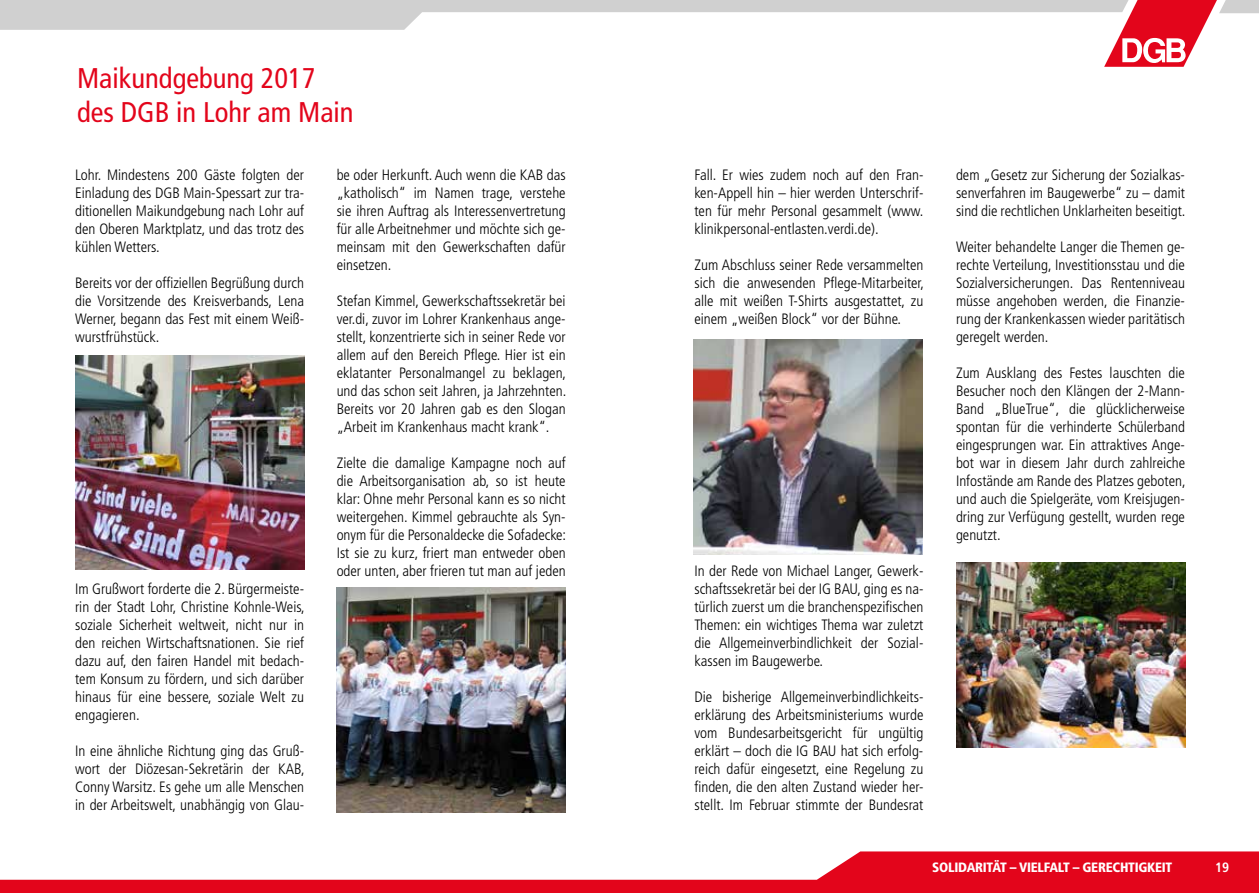
<style>
.page{position:relative;width:1259px;height:893px;background:#fff}
.page>*{position:absolute;margin:0;border:0;box-sizing:border-box;transform-origin:0 0}
.t1{font:condensed 28.5px/34.2px "Frutiger LT Std";color:#e3051b}
.t2{font:300 condensed 15px/18px "Frutiger LT Std";color:#000;text-align:justify}
.t3{font:900 condensed 13.5px "Frutiger LT Std";letter-spacing:-.02em;color:#fff}
.t4{font:700 condensed 13.5px "Frutiger LT Std";color:#fff}
</style>
<div class="page">
<svg style="left:0;top:851px;width:1259px;height:42px;fill:#e3051b"></svg>
<svg style="left:1104px;top:0;width:155px;height:67px"></svg>
<svg style="left:0;top:0;width:1134px;height:52px"></svg>
<img style="left:693px;top:339px;width:229px;height:215px">
<img style="left:75px;top:356px;width:229px;height:214px">
<img style="left:337px;top:587px;width:229px;height:225px">
<img style="left:956px;top:562px;width:229px;height:185px">
<h1 class="t1" style="left:77px;top:61px;width:278px">Maikundgebung 2017 des DGB in Lohr am Main</h1>
<p class="t2" style="left:75px;top:166px;width:230px">Lohr. Mindestens 200 Gäste folgten der Einladung des DGB Main-Spessart zur tra&shy;ditionellen Maikundgebung nach Lohr auf den Oberen Marktplatz, und das trotz des kühlen Wetters.</p>
<p class="t2" style="left:75px;top:274px;width:230px">Bereits vor der offiziellen Begrüßung durch die Vorsitzende des Kreisverbands, Lena Werner, begann das Fest mit einem Weiß&shy;wurstfrühstück.</p>
<p class="t2" style="left:75px;top:580px;width:231px">Im Grußwort forderte die 2. Bürgermeiste&shy;rin der Stadt Lohr, Christine Kohnle-Weis, soziale Sicherheit weltweit, nicht nur in den reichen Wirtschaftsnationen. Sie rief dazu auf, den fairen Handel mit bedach&shy;tem Konsum zu fördern, und sich darüber hinaus für eine bessere, soziale Welt zu engagieren.</p>
<p class="t2" style="left:75px;top:742px;width:231px">In eine ähnliche Richtung ging das Gruß&shy;wort der Diözesan-Sekretärin der KAB, Conny Warsitz. Es gehe um alle Menschen in der Arbeitswelt, unabhängig von Glau-</p>
<p class="t2" style="left:337px;top:166px;width:230px">be oder Herkunft. Auch wenn die KAB das „katholisch“ im Namen trage, verstehe sie ihren Auftrag als Interessenvertretung für alle Arbeitnehmer und möchte sich ge&shy;meinsam mit den Gewerkschaften dafür einsetzen.</p>
<p class="t2" style="left:337px;top:292px;width:231px">Stefan Kimmel, Gewerkschaftssekretär bei ver.di, zuvor im Lohrer Krankenhaus ange&shy;stellt, konzentrierte sich in seiner Rede vor allem auf den Bereich Pflege. Hier ist ein eklatanter Personalmangel zu beklagen, und das schon seit Jahren, ja Jahrzehnten.<br>Bereits vor 20 Jahren gab es den Slogan „Arbeit im Krankenhaus macht krank“.</p>
<p class="t2" style="left:337px;top:454px;width:231px">Zielte die damalige Kampagne noch auf die Arbeitsorganisation ab, so ist heute klar: Ohne mehr Personal kann es so nicht weitergehen. Kimmel gebrauchte als Syn&shy;onym für die Personaldecke die Sofadecke:<br>Ist sie zu kurz, friert man entweder oben oder unten, aber frieren tut man auf jeden</p>
<p class="t2" style="left:694px;top:166px;width:230px">Fall. Er wies zudem noch auf den Fran&shy;ken-Appell hin – hier werden Unterschrif&shy;ten für mehr Personal gesammelt (www. klinikpersonal-entlasten.verdi.de).</p>
<p class="t2" style="left:694px;top:256px;width:231px">Zum Abschluss seiner Rede versammelten sich die anwesenden Pflege-Mitarbeiter, alle mit weißen T-Shirts ausgestattet, zu einem „weißen Block“ vor der Bühne.</p>
<p class="t2" style="left:694px;top:562px;width:230px">In der Rede von Michael Langer, Gewerk&shy;schaftssekretär bei der IG BAU, ging es na&shy;türlich zuerst um die branchenspezifischen Themen: ein wichtiges Thema war zuletzt die Allgemeinverbindlichkeit der Sozial&shy;kassen im Baugewerbe.</p>
<p class="t2" style="left:694px;top:688px;width:230px">Die bisherige Allgemeinverbindlichkeits&shy;erklärung des Arbeitsministeriums wurde vom Bundesarbeitsgericht für ungültig erklärt – doch die IG BAU hat sich erfolg&shy;reich dafür eingesetzt, eine Regelung zu finden, die den alten Zustand wieder her&shy;stellt. Im Februar stimmte der Bundesrat</p>
<p class="t2" style="left:956px;top:166px;width:231px">dem „Gesetz zur Sicherung der Sozialkas&shy;senverfahren im Baugewerbe“ zu – damit sind die rechtlichen Unklarheiten beseitigt.</p>
<p class="t2" style="left:956px;top:238px;width:230px">Weiter behandelte Langer die Themen ge&shy;rechte Verteilung, Investitionsstau und die Sozialversicherungen. Das Rentenniveau müsse angehoben werden, die Finanzie&shy;rung der Krankenkassen wieder paritätisch geregelt werden.</p>
<p class="t2" style="left:956px;top:364px;width:231px">Zum Ausklang des Festes lauschten die Besucher noch den Klängen der 2-Mann-Band „BlueTrue“, die glücklicherweise spontan für die verhinderte Schülerband eingesprungen war. Ein attraktives Ange&shy;bot war in diesem Jahr durch zahlreiche Infostände am Rande des Platzes geboten, und auch die Spielgeräte, vom Kreisjugen&shy;dring zur Verfügung gestellt, wurden rege genutzt.</p>
<p class="t3" style="left:932px;top:859px;width:242px">SOLIDARITÄT – VIELFALT – GERECHTIGKEIT</p>
<p class="t4" style="left:1215px;top:859px;width:16px">19</p>
</div>
